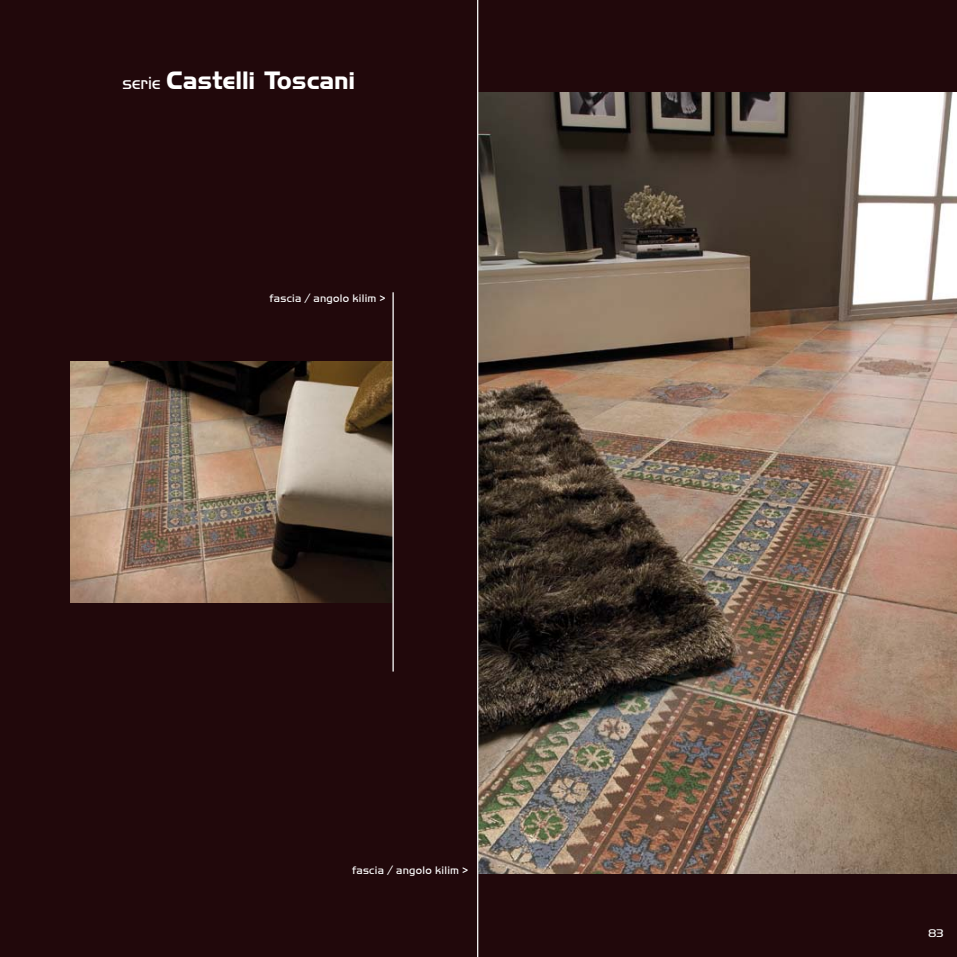
<style>
.page{position:relative;width:957px;height:957px;background:#21080b}
.page>*{position:absolute;margin:0;border:0;box-sizing:border-box;transform-origin:0 0}
.t1{font:700 22.5px "Highland Gothic FLF";letter-spacing:.025em;color:#fff}
.t2{font:11.25px "Handel Got D Ligh";letter-spacing:.025em;color:#fff}
.t3{font:10px "Highland Gothic Light FLF";color:#fff}
.s1{font-family:"Highland Gothic Light FLF";font-weight:400;font-size:16.25px}
</style>
<div class="page">
<img style="left:478px;top:92px;width:479px;height:782px">
<hr style="left:477px;top:0;width:1px;height:957px;background:#fff">
<img style="left:71px;top:361px;width:321px;height:242px">
<hr style="left:392px;top:292px;width:2px;height:379px;background:#fff">
<h1 class="t1" style="left:122px;top:64px;width:234px"><span class="s1">serie</span> Castelli Toscani</h1>
<p class="t2" style="left:269px;top:292px;width:117px">fascia / angolo kilim &gt;</p>
<p class="t2" style="left:352px;top:863px;width:118px">fascia / angolo kilim &gt;</p>
<p class="t3" style="left:928px;top:926px;width:16px">83</p>
</div>
